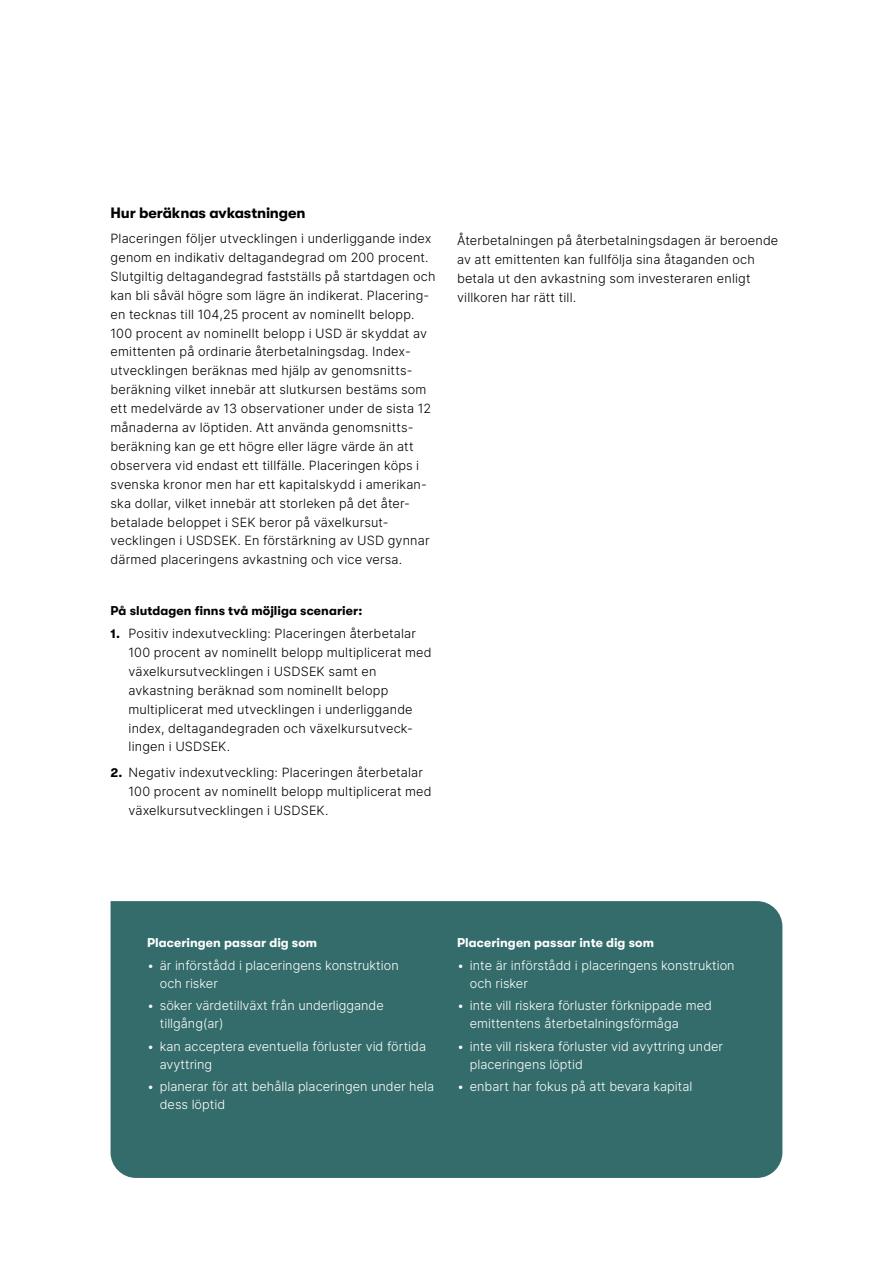
<style>
.page{position:relative;width:893px;height:1263px;background:#fff}
.page>*{position:absolute;margin:0;border:0;box-sizing:border-box;transform-origin:0 0}
.t1{font:700 15px "GT Walsheim Pro";letter-spacing:-.01em;color:#000}
.t2{font:300 12.75px/18.9px "Inter";letter-spacing:.015em;color:#000}
.t3{font:300 12.75px/18.1px "Inter";color:#fff}
.t4{font:700 12.75px "GT Walsheim Pro";letter-spacing:.005em;color:#fff}
.t5{font:700 12.75px "GT Walsheim Pro";letter-spacing:.005em;color:#000}
.s1{font-family:"GT Walsheim Pro";font-weight:700}
</style>
<div class="page">
<div style="left:111px;top:901px;width:671px;height:277px;background:#336c6a"></div>
<p class="t1" style="left:111px;top:204px;width:197px">Hur beräknas avkastningen</p>
<p class="t2" style="left:111px;top:229px;width:326px">Placeringen följer utvecklingen i underliggande index genom en indikativ deltagandegrad om 200 procent.<br>Slutgiltig deltagandegrad fastställs på startdagen och kan bli såväl högre som lägre än indikerat. Placering&shy;en tecknas till 104,25 procent av nominellt belopp.<br>100 procent av nominellt belopp i USD är skyddat av emittenten på ordinarie återbetalningsdag. Index&shy;utvecklingen beräknas med hjälp av genomsnitts&shy;beräkning vilket innebär att slutkursen bestäms som ett medelvärde av 13 observationer under de sista 12 månaderna av löptiden. Att använda genomsnitts&shy;beräkning kan ge ett högre eller lägre värde än att observera vid endast ett tillfälle. Placeringen köps i svenska kronor men har ett kapitalskydd i amerikan&shy;ska dollar, vilket innebär att storleken på det åter&shy;betalade beloppet i SEK beror på växelkursut&shy;vecklingen i USDSEK. En förstärkning av USD gynnar därmed placeringens avkastning och vice versa.</p>
<p class="t5" style="left:111px;top:603px;width:253px">På slutdagen finns två möjliga scenarier:</p>
<p class="t2" style="left:129px;top:624px;width:305px;text-indent:-18px"><span class="s1">1.</span> Positiv indexutveckling: Placeringen återbetalar 100 procent av nominellt belopp multiplicerat med växelkursutvecklingen i USDSEK samt en avkastning beräknad som nominellt belopp multiplicerat med utvecklingen i underliggande index, deltagandegraden och växelkursutveck&shy;lingen i USDSEK.</p>
<p class="t2" style="left:129px;top:762px;width:305px;text-indent:-18px"><span class="s1">2.</span> Negativ indexutveckling: Placeringen återbetalar<br>100 procent av nominellt belopp multiplicerat med växelkursutvecklingen i USDSEK.</p>
<p class="t2" style="left:457px;top:230px;width:323px">Återbetalningen på återbetalningsdagen är beroende av att emittenten kan fullfölja sina åtaganden och betala ut den avkastning som investeraren enligt villkoren har rätt till.</p>
<p class="t4" style="left:147px;top:935px;width:172px">Placeringen passar dig som</p>
<p class="t3" style="left:160px;top:955px;width:240px;text-indent:-13px">• är införstådd i placeringens konstruktion och risker</p>
<p class="t3" style="left:160px;top:996px;width:226px;text-indent:-13px">• söker värdetillväxt från underliggande tillgång(ar)</p>
<p class="t3" style="left:160px;top:1037px;width:268px;text-indent:-13px">• kan acceptera eventuella förluster vid förtida avyttring</p>
<p class="t3" style="left:160px;top:1077px;width:276px;text-indent:-13px">• planerar för att behålla placeringen under hela dess löptid</p>
<p class="t4" style="left:457px;top:936px;width:198px">Placeringen passar inte dig som</p>
<p class="t3" style="left:470px;top:955px;width:266px;text-indent:-13px">• inte är införstådd i placeringens konstruktion och risker</p>
<p class="t3" style="left:470px;top:996px;width:244px;text-indent:-13px">• inte vill riskera förluster förknippade med emittentens återbetalningsförmåga</p>
<p class="t3" style="left:470px;top:1037px;width:255px;text-indent:-13px">• inte vill riskera förluster vid avyttring under placeringens löptid</p>
<p class="t3" style="left:457px;top:1077px;width:237px">• enbart har fokus på att bevara kapital</p>
</div>
